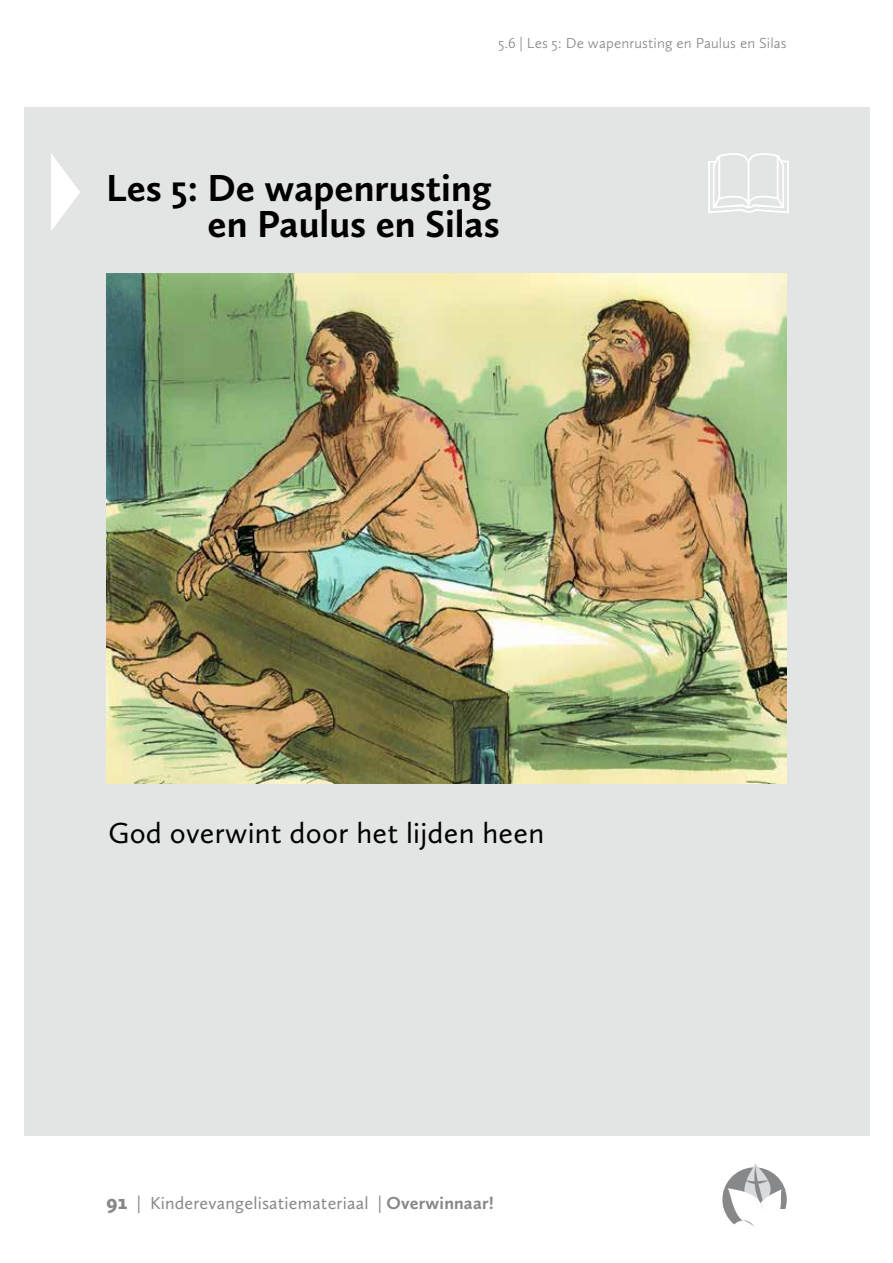
<style>
.page{position:relative;width:893px;height:1263px;background:#fff}
.page>*{position:absolute;margin:0;border:0;box-sizing:border-box;transform-origin:0 0}
.t1{font:700 39px/36px "Calluna Sans";color:#000;text-align:right}
.t2{font:30px "Calluna Sans";letter-spacing:.01em;color:#000}
.t3{font:18px "Calluna Sans";letter-spacing:.01em;color:#87888a}
.t4{font:300 15px "Calluna Sans";letter-spacing:.01em;color:#87888a}
.s1{font-weight:900;font-size:21px}
.s2{font-weight:700}
</style>
<div class="page">
<svg style="left:722px;top:1163px;width:65px;height:63px"></svg>
<div style="left:24px;top:107px;width:845px;height:1028px;background:#e3e4e4"></div>
<img style="left:106px;top:273px;width:681px;height:510px">
<svg style="left:708px;top:153px;width:81px;height:60px"></svg>
<svg style="left:51px;top:154px;width:29px;height:77px"></svg>
<p class="t4" style="left:498px;top:34px;width:290px">5.6 | Les 5: De wapenrusting en Paulus en Silas</p>
<h1 class="t1" style="left:106px;top:169px;width:395px">Les 5: De wapenrusting en Paulus en Silas</h1>
<h2 class="t2" style="left:108px;top:815px;width:437px">God overwint door het lijden heen</h2>
<p class="t3" style="left:106px;top:1192px;width:389px"><span class="s1">91</span> | Kinderevangelisatiemateriaal | <span class="s2">Overwinnaar!</span></p>
</div>
